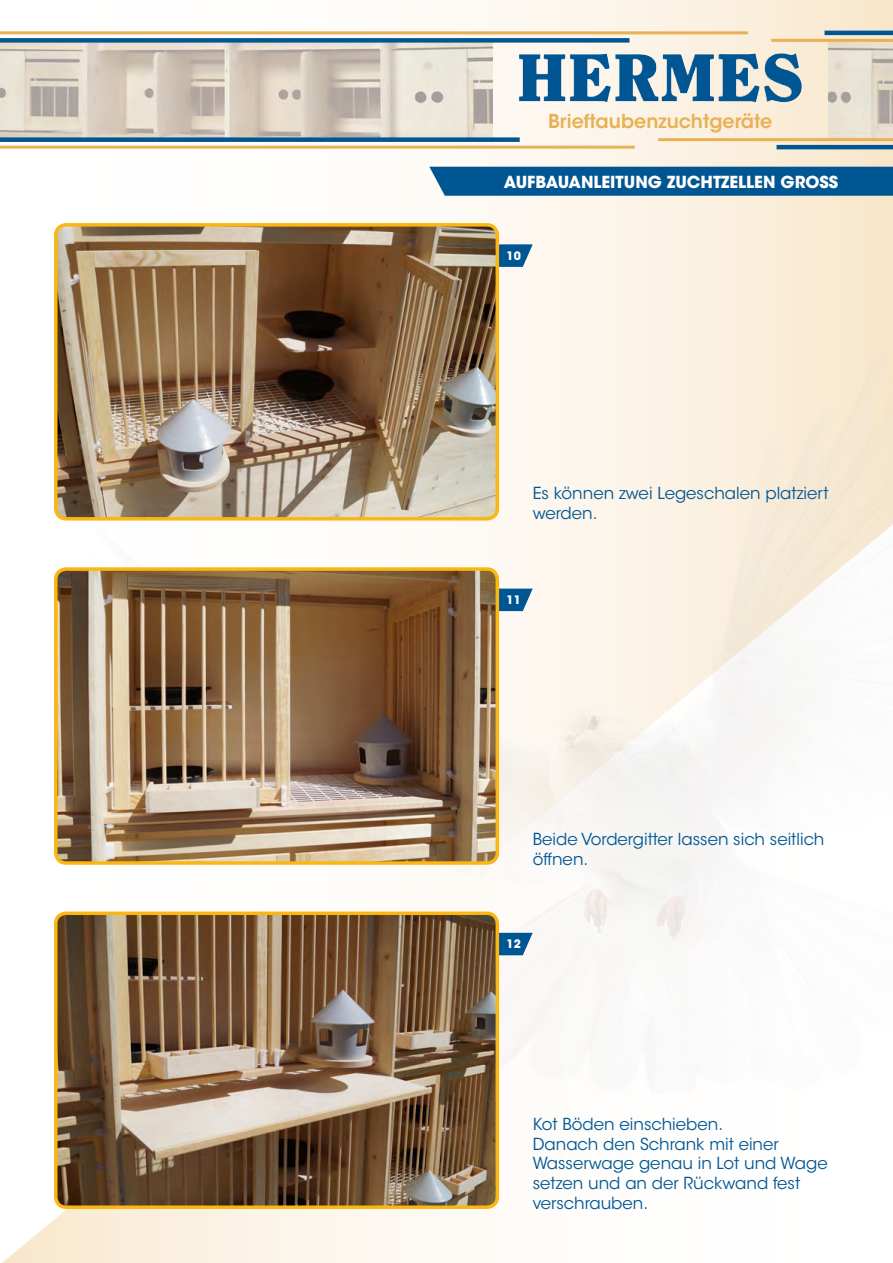
<style>
.page{position:relative;width:893px;height:1263px;background:#fff}
.page>*{position:absolute;margin:0;border:0;box-sizing:border-box;transform-origin:0 0}
.t1{font:600 19.05px "ITC Avant Garde Std";color:#e9b054}
.t2{font:16.5px/19.8px "ITC Avant Garde Std";color:#005693}
.t3{font:700 16.5px "ITC Avant Garde Std";color:#fff}
.t4{font:700 11.55px "ITC Avant Garde Std";color:#fff}
</style>
<div class="page">
<svg style="left:0;top:0;width:893px;height:268px"></svg>
<svg style="left:2px;top:1093px;width:498px;height:170px"></svg>
<img style="left:0;top:43px;width:492px;height:94px">
<img style="left:828px;top:42px;width:65px;height:96px">
<img style="left:569px;top:53px;width:233px;height:50px">
<div style="left:0;top:38px;width:629px;height:5px;background:#005693"></div>
<hr style="left:776px;top:145px;width:117px;height:4px;background:#005693">
<hr style="left:0;top:31px;width:748px;height:3px;background:#e9b054">
<hr style="left:658px;top:138px;width:235px;height:3px;background:#e9b054">
<hr style="left:771px;top:39px;width:122px;height:3px;background:#e9b054">
<hr style="left:0;top:146px;width:635px;height:3px;background:#e9b054">
<hr style="left:824px;top:31px;width:69px;height:4px;background:#005693">
<div style="left:0;top:137px;width:520px;height:5px;background:#005693"></div>
<svg style="left:499px;top:244px;width:34px;height:23px"></svg>
<img style="left:56px;top:225px;width:441px;height:294px">
<div style="left:54px;top:223px;width:445px;height:298px;border:3px solid #fab712;border-radius:10px"></div>
<svg style="left:499px;top:589px;width:34px;height:22px"></svg>
<svg style="left:499px;top:933px;width:34px;height:22px"></svg>
<img style="left:58px;top:569px;width:439px;height:294px">
<div style="left:54px;top:567px;width:445px;height:298px;border:3px solid #fab712;border-radius:10px"></div>
<div style="left:429px;top:167px;width:464px;height:29px;background:#005693"></div>
<img style="left:56px;top:913px;width:441px;height:294px">
<div style="left:54px;top:911px;width:445px;height:298px;border:3px solid #fab712;border-radius:10px"></div>
<p class="t1" style="left:548px;top:109px;width:226px">Brieftaubenzuchtgeräte</p>
<p class="t3" style="left:504px;top:172px;width:336px">AUFBAUANLEITUNG ZUCHTZELLEN GROSS</p>
<p class="t4" style="left:507px;top:248px;width:16px">10</p>
<p class="t2" style="left:533px;top:483px;width:297px">Es können zwei Legeschalen platziert werden.</p>
<p class="t4" style="left:507px;top:592px;width:16px">11</p>
<p class="t2" style="left:533px;top:829px;width:293px">Beide Vordergitter lassen sich seitlich öffnen.</p>
<p class="t4" style="left:507px;top:936px;width:16px">12</p>
<p class="t2" style="left:533px;top:1114px;width:297px">Kot Böden einschieben.<br>Danach den Schrank mit einer<br>Wasserwage genau in Lot und Wage setzen und an der Rückwand fest verschrauben.</p>
</div>
